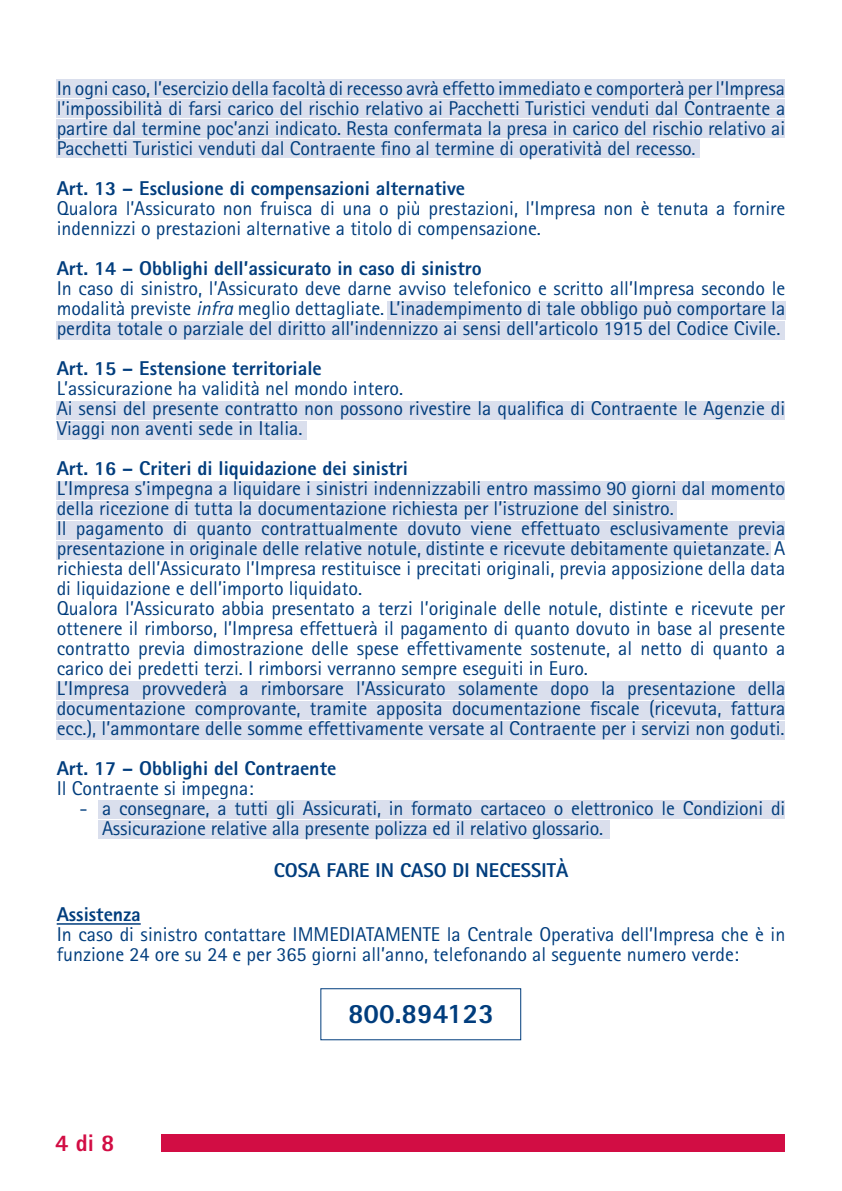
<style>
.page{position:relative;width:842px;height:1191px;background:#fff}
.page>*{position:absolute;margin:0;border:0;box-sizing:border-box;transform-origin:0 0}
.t1{font:800 28px "Rotis Sans Serif";color:#013d7d}
.t2{font:800 24px "Rotis Sans Serif";color:#d20d44}
.t3{font:20px/20px "Rotis Sans Serif";color:#013d7d}
.t4{font:800 20px "Rotis Sans Serif";color:#013d7d}
.s1{font-style:italic}
</style>
<div class="page">
<div style="left:387px;top:301px;width:398px;height:19px;background:#dadfed"></div>
<div style="left:57px;top:321px;width:728px;height:19px;background:#dadfed"></div>
<div style="left:57px;top:401px;width:728px;height:18px;background:#dadfed"></div>
<div style="left:57px;top:421px;width:249px;height:18px;background:#dadfed"></div>
<div style="left:57px;top:481px;width:728px;height:18px;background:#dadfed"></div>
<div style="left:57px;top:501px;width:620px;height:18px;background:#dadfed"></div>
<div style="left:57px;top:521px;width:728px;height:18px;background:#dadfed"></div>
<div style="left:57px;top:681px;width:728px;height:18px;background:#dadfed"></div>
<div style="left:57px;top:541px;width:714px;height:18px;background:#dadfed"></div>
<div style="left:57px;top:701px;width:728px;height:18px;background:#dadfed"></div>
<div style="left:99px;top:800px;width:686px;height:19px;background:#dadfed"></div>
<div style="left:57px;top:721px;width:728px;height:18px;background:#dadfed"></div>
<div style="left:99px;top:820px;width:511px;height:19px;background:#dadfed"></div>
<div style="left:57px;top:79px;width:728px;height:19px;background:#dadfed"></div>
<div style="left:57px;top:99px;width:728px;height:19px;background:#dadfed"></div>
<div style="left:57px;top:119px;width:728px;height:19px;background:#dadfed"></div>
<div style="left:57px;top:139px;width:643px;height:19px;background:#dadfed"></div>
<div style="left:162px;top:1134px;width:623px;height:17px;background:#d20d44"></div>
<hr style="left:57px;top:923px;width:84px;height:1px;background:#013d7d">
<p class="t3" style="left:57px;top:78px;width:730px;text-align:justify">In ogni caso, l’esercizio della facoltà di recesso avrà effetto immediato e comporterà per l’Impresa l’impossibilità di farsi carico del rischio relativo ai Pacchetti Turistici venduti dal Contraente a partire dal termine poc’anzi indicato. Resta confermata la presa in carico del rischio relativo ai Pacchetti Turistici venduti dal Contraente fino al termine di operatività del recesso.</p>
<p class="t4" style="left:57px;top:175px;width:410px">Art. 13 – Esclusione di compensazioni alternative</p>
<p class="t3" style="left:57px;top:198px;width:730px">Qualora l’Assicurato non fruisca di una o più prestazioni, l’Impresa non è tenuta a fornire indennizzi o prestazioni alternative a titolo di compensazione.</p>
<p class="t4" style="left:57px;top:255px;width:427px">Art. 14 – Obblighi dell’assicurato in caso di sinistro</p>
<p class="t3" style="left:57px;top:278px;width:730px;text-align:justify">In caso di sinistro, l’Assicurato deve darne avviso telefonico e scritto all’Impresa secondo le modalità previste <span class="s1">infra</span> meglio dettagliate. L’inadempimento di tale obbligo può comportare la perdita totale o parziale del diritto all’indennizzo ai sensi dell’articolo 1915 del Codice Civile.</p>
<p class="t4" style="left:57px;top:355px;width:267px">Art. 15 – Estensione territoriale</p>
<p class="t3" style="left:57px;top:378px;width:730px">L’assicurazione ha validità nel mondo intero.<br>Ai sensi del presente contratto non possono rivestire la qualifica di Contraente le Agenzie di<br>Viaggi non aventi sede in Italia.</p>
<p class="t4" style="left:57px;top:455px;width:353px">Art. 16 – Criteri di liquidazione dei sinistri</p>
<p class="t3" style="left:57px;top:478px;width:730px">L’Impresa s’impegna a liquidare i sinistri indennizzabili entro massimo 90 giorni dal momento della ricezione di tutta la documentazione richiesta per l’istruzione del sinistro.<br>Il pagamento di quanto contrattualmente dovuto viene effettuato esclusivamente previa presentazione in originale delle relative notule, distinte e ricevute debitamente quietanzate. A richiesta dell’Assicurato l’Impresa restituisce i precitati originali, previa apposizione della data di liquidazione e dell’importo liquidato.<br>Qualora l’Assicurato abbia presentato a terzi l’originale delle notule, distinte e ricevute per ottenere il rimborso, l’Impresa effettuerà il pagamento di quanto dovuto in base al presente contratto previa dimostrazione delle spese effettivamente sostenute, al netto di quanto a carico dei predetti terzi. I rimborsi verranno sempre eseguiti in Euro.<br>L’Impresa provvederà a rimborsare l’Assicurato solamente dopo la presentazione della documentazione comprovante, tramite apposita documentazione fiscale (ricevuta, fattura ecc.), l’ammontare delle somme effettivamente versate al Contraente per i servizi non goduti.</p>
<p class="t4" style="left:57px;top:755px;width:281px">Art. 17 – Obblighi del Contraente</p>
<p class="t3" style="left:57px;top:778px;width:198px">Il Contraente si impegna:</p>
<p class="t3" style="left:102px;top:798px;width:685px;text-indent:-23px">- a consegnare, a tutti gli Assicurati, in formato cartaceo o elettronico le Condizioni di<br>Assicurazione relative alla presente polizza ed il relativo glossario.</p>
<p class="t4" style="left:274px;top:857px;width:296px">COSA FARE IN CASO DI NECESSITÀ</p>
<p class="t4" style="left:57px;top:901px;width:86px">Assistenza</p>
<p class="t3" style="left:57px;top:924px;width:730px">In caso di sinistro contattare IMMEDIATAMENTE la Centrale Operativa dell’Impresa che è in funzione 24 ore su 24 e per 365 giorni all’anno, telefonando al seguente numero verde:</p>
<p class="t2" style="left:55px;top:1128px;width:61px">4 di 8</p>
<h1 class="t1" style="left:348px;top:996px;width:147px">800.894123</h1>
</div>
